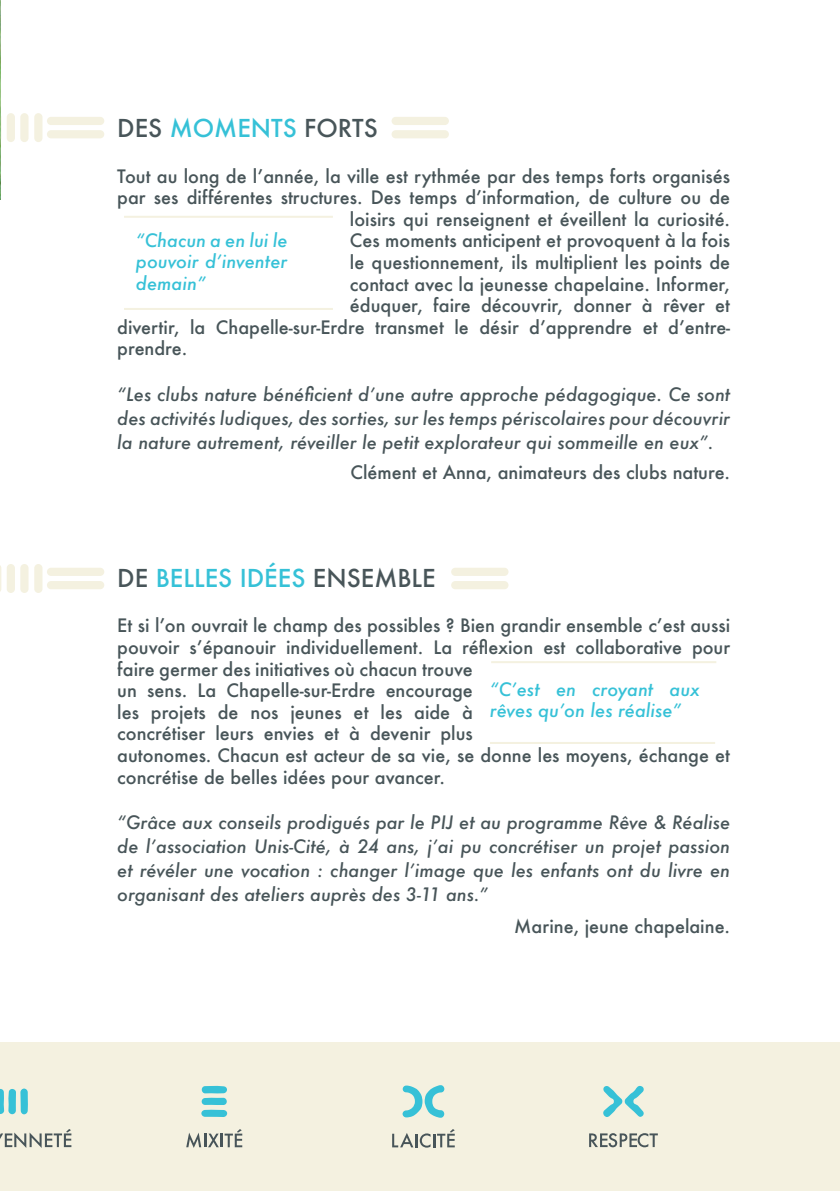
<style>
.page{position:relative;width:840px;height:1191px;background:#fff}
.page>*{position:absolute;margin:0;border:0;box-sizing:border-box;transform-origin:0 0}
.t1{font:500 24px "Futura";color:#36c1d7}
.t2{font:500 24px "Futura";color:#485559}
.t3{font:500 18px/21.6px "Futura";color:#485559}
.t4{font:italic 500 18px/24px "Futura";color:#485559;text-align:justify}
.t5{font:italic 500 18px/21.6px "Futura";color:#36c1d7;text-align:justify}
.s1{color:#36c1d7}
.s2{color:#485559}
</style>
<div class="page">
<div style="left:20px;top:113px;width:9px;height:29px;background:#f4f1e0;border-radius:4px"></div>
<div style="left:7px;top:113px;width:8px;height:29px;background:#f4f1e0;border-radius:4px"></div>
<div style="left:34px;top:113px;width:8px;height:29px;background:#f4f1e0;border-radius:4px"></div>
<div style="left:47px;top:117px;width:57px;height:8px;background:#f4f1e0;border-radius:4px"></div>
<div style="left:47px;top:130px;width:57px;height:8px;background:#f4f1e0;border-radius:4px"></div>
<div style="left:20px;top:564px;width:9px;height:29px;background:#f4f1e0;border-radius:4px"></div>
<div style="left:7px;top:564px;width:8px;height:29px;background:#f4f1e0;border-radius:4px"></div>
<div style="left:34px;top:564px;width:8px;height:29px;background:#f4f1e0;border-radius:4px"></div>
<svg style="left:0;top:565px;width:1px;height:27px"></svg>
<div style="left:47px;top:568px;width:57px;height:8px;background:#f4f1e0;border-radius:4px"></div>
<div style="left:47px;top:581px;width:57px;height:8px;background:#f4f1e0;border-radius:4px"></div>
<hr style="left:124px;top:216px;width:209px;height:2px;background:#f4f1e0">
<hr style="left:124px;top:308px;width:209px;height:2px;background:#f4f1e0">
<div style="left:391px;top:117px;width:57px;height:8px;background:#f4f1e0;border-radius:4px"></div>
<div style="left:391px;top:130px;width:57px;height:8px;background:#f4f1e0;border-radius:4px"></div>
<div style="left:451px;top:568px;width:57px;height:8px;background:#f4f1e0;border-radius:4px"></div>
<div style="left:451px;top:581px;width:57px;height:8px;background:#f4f1e0;border-radius:4px"></div>
<hr style="left:491px;top:661px;width:225px;height:2px;background:#f4f1e0">
<hr style="left:489px;top:742px;width:225px;height:2px;background:#f4f1e0">
<img style="left:0;top:1px;width:1px;height:199px">
<div style="left:0;top:1042px;width:839px;height:149px;background:#f4f1e0"></div>
<svg style="left:589px;top:1133px;width:68px;height:14px"></svg>
<svg style="left:603px;top:1085px;width:40px;height:32px"></svg>
<svg style="left:201px;top:1085px;width:26px;height:32px"></svg>
<svg style="left:186px;top:1129px;width:56px;height:18px"></svg>
<svg style="left:0;top:1088px;width:28px;height:26px"></svg>
<svg style="left:0;top:1129px;width:71px;height:19px"></svg>
<svg style="left:402px;top:1085px;width:42px;height:32px"></svg>
<svg style="left:392px;top:1129px;width:62px;height:18px"></svg>
<h1 class="t2" style="left:117px;top:112px;width:262px">DES <span class="s1">MOMENTS</span> FORTS</h1>
<p class="t3" style="left:117px;top:165px;width:614px">Tout au long de l’année, la ville est rythmée par des temps forts organisés</p>
<p class="t3" style="left:117px;top:186px;width:614px">par ses différentes structures. Des temps d’information, de culture ou de</p>
<p class="t3" style="left:350px;top:208px;width:381px">loisirs qui renseignent et éveillent la curiosité.</p>
<p class="t3" style="left:350px;top:230px;width:381px">Ces moments anticipent et provoquent à la fois</p>
<p class="t3" style="left:350px;top:251px;width:381px">le questionnement, ils multiplient les points de</p>
<p class="t3" style="left:350px;top:273px;width:381px">contact avec la jeunesse chapelaine. Informer,</p>
<p class="t3" style="left:350px;top:294px;width:381px">éduquer, faire découvrir, donner à rêver et</p>
<p class="t3" style="left:117px;top:316px;width:614px">divertir, la Chapelle-sur-Erdre transmet le désir d’apprendre et d’entre-</p>
<p class="t3" style="left:117px;top:338px;width:72px">prendre.</p>
<p class="t4" style="left:117px;top:382px;width:614px">“Les clubs nature bénéficient d’une autre approche pédagogique. Ce sont des activités ludiques, des sorties, sur les temps périscolaires pour découvrir la nature autrement, réveiller le petit explorateur qui sommeille en eux”.</p>
<p class="t3" style="left:350px;top:461px;width:381px">Clément et Anna, animateurs des clubs nature.</p>
<p class="t5" style="left:136px;top:229px;width:153px">“Chacun a en lui le pouvoir d’inventer demain”</p>
<h1 class="t1" style="left:117px;top:561px;width:320px"><span class="s2">DE</span> BELLES IDÉES <span class="s2">ENSEMBLE</span></h1>
<p class="t3" style="left:117px;top:614px;width:614px">Et si l’on ouvrait le champ des possibles ? Bien grandir ensemble c’est aussi pouvoir s’épanouir individuellement. La réflexion est collaborative pour faire germer des initiatives où chacun trouve<br>un sens. La Chapelle-sur-Erdre encourage<br>les projets de nos jeunes et les aide à<br>concrétiser leurs envies et à devenir plus<br>autonomes. Chacun est acteur de sa vie, se donne les moyens, échange et concrétise de belles idées pour avancer.</p>
<p class="t4" style="left:117px;top:810px;width:614px">“Grâce aux conseils prodigués par le PIJ et au programme Rêve &amp; Réalise de l’association Unis-Cité, à 24 ans, j’ai pu concrétiser un projet passion et révéler une vocation : changer l’image que les enfants ont du livre en organisant des ateliers auprès des 3-11 ans.”</p>
<p class="t3" style="left:514px;top:915px;width:217px">Marine, jeune chapelaine.</p>
<p class="t5" style="left:489px;top:678px;width:211px">“C’est en croyant aux rêves qu’on les réalise”</p>
</div>
